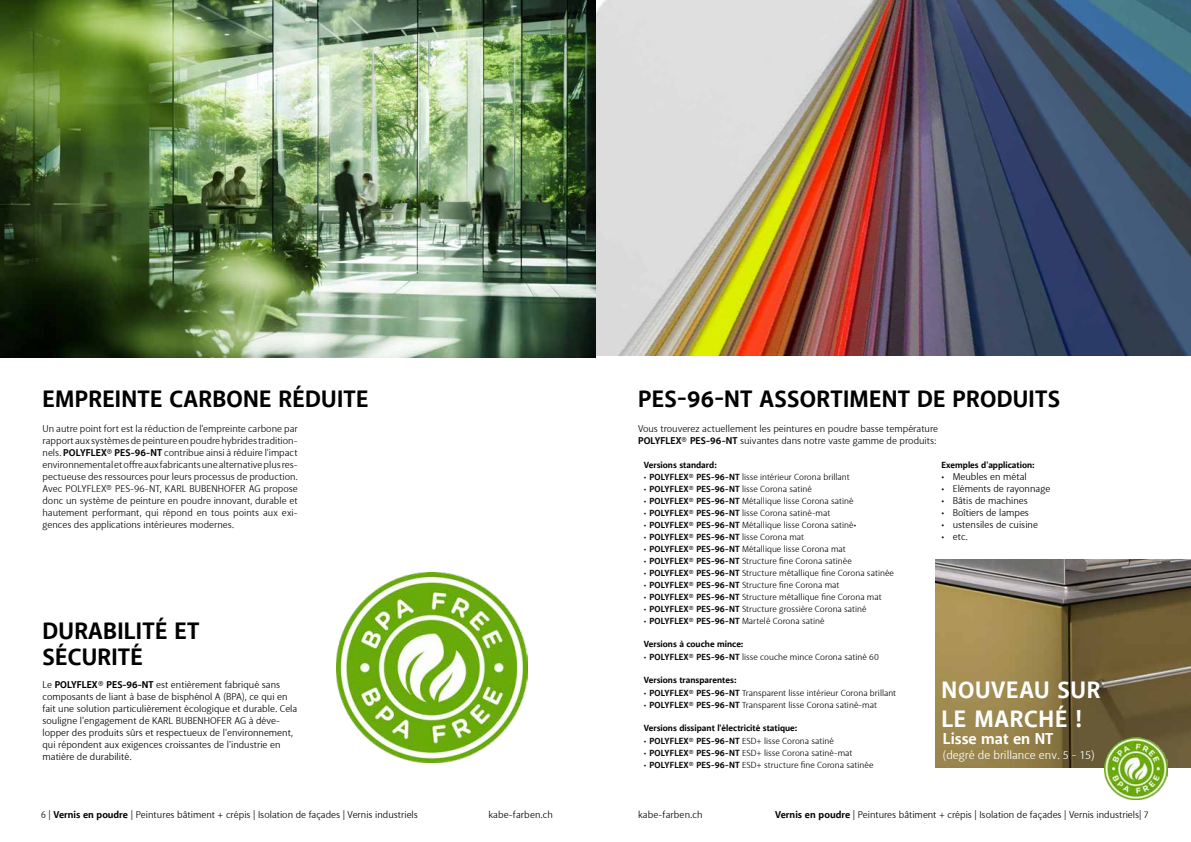
<style>
.page{position:relative;width:1191px;height:842px;background:#fff}
.page>*{position:absolute;margin:0;border:0;box-sizing:border-box;transform-origin:0 0}
.t1{font:700 24px/26px "Akagi Pro";letter-spacing:.01em;color:#000}
.t2{font:700 24px/28.8px "Akagi Pro";letter-spacing:.03em;color:#fff}
.t3{font:700 16px "Akagi Pro";color:#fff}
.t4{font:12px "Akagi Pro";color:#fff}
.t5{font:10px/12px "Akagi Pro";color:#000}
.t6{font:10px/12px "Akagi Pro";color:#090909;text-align:justify}
.t7{font:9px "Akagi Pro";color:#090909}
.t8{font:700 9px "Akagi Pro";color:#000}
.t9{font:700 9px "Akagi Pro";letter-spacing:.01em;color:#090909}
.s1{font-weight:700}
.s2{font-weight:400}
</style>
<div class="page">
<img style="left:595px;top:0;width:596px;height:355px">
<img style="left:935px;top:559px;width:256px;height:209px">
<img style="left:0;top:0;width:595px;height:357px">
<img style="left:337px;top:572px;width:190px;height:190px">
<img style="left:1104px;top:737px;width:63px;height:63px">
<h1 class="t1" style="left:43px;top:386px;width:327px">EMPREINTE CARBONE RÉDUITE</h1>
<h1 class="t1" style="left:638px;top:386px;width:423px">PES-96-NT ASSORTIMENT DE PRODUITS</h1>
<p class="t6" style="left:43px;top:423px;width:257px">Un autre point fort est la réduction de l'empreinte carbone par rapport aux systèmes de peinture en poudre hybrides tradition&shy;nels. <span class="s1">POLYFLEX® PES-96-NT</span> contribue ainsi à réduire l'impact environnemental et offre aux fabricants une alternative plus res&shy;pectueuse des ressources pour leurs processus de production.<br>Avec POLYFLEX® PES-96-NT, KARL BUBENHOFER AG propose donc un système de peinture en poudre innovant, durable et hautement performant, qui répond en tous points aux exi&shy;gences des applications intérieures modernes.</p>
<p class="t6" style="left:638px;top:423px;width:302px">Vous trouverez actuellement les peintures en poudre basse température<br><span class="s1">POLYFLEX® PES-96-NT</span> suivantes dans notre vaste gamme de produits:</p>
<p class="t8" style="left:643px;top:459px;width:74px">Versions standard:</p>
<p class="t7" style="left:643px;top:471px;width:207px">• <span class="s1">POLYFLEX® PES-96-NT</span> lisse intérieur Corona brillant</p>
<p class="t7" style="left:643px;top:483px;width:170px">• <span class="s1">POLYFLEX® PES-96-NT</span> lisse Corona satiné</p>
<p class="t7" style="left:643px;top:495px;width:211px">• <span class="s1">POLYFLEX® PES-96-NT</span> Métallique lisse Corona satiné</p>
<p class="t7" style="left:643px;top:507px;width:188px">• <span class="s1">POLYFLEX® PES-96-NT</span> lisse Corona satiné-mat</p>
<p class="t7" style="left:643px;top:519px;width:214px">• <span class="s1">POLYFLEX® PES-96-NT</span> Métallique lisse Corona satiné•</p>
<p class="t9" style="left:643px;top:531px;width:162px"><span class="s2">•</span> POLYFLEX® PES-96-NT <span class="s2">lisse Corona mat</span></p>
<p class="t7" style="left:643px;top:543px;width:204px">• <span class="s1">POLYFLEX® PES-96-NT</span> Métallique lisse Corona mat</p>
<p class="t7" style="left:643px;top:555px;width:210px">• <span class="s1">POLYFLEX® PES-96-NT</span> Structure fine Corona satinée</p>
<p class="t7" style="left:643px;top:567px;width:252px">• <span class="s1">POLYFLEX® PES-96-NT</span> Structure métallique fine Corona satinée</p>
<p class="t7" style="left:643px;top:579px;width:197px">• <span class="s1">POLYFLEX® PES-96-NT</span> Structure fine Corona mat</p>
<p class="t7" style="left:643px;top:591px;width:239px">• <span class="s1">POLYFLEX® PES-96-NT</span> Structure métallique fine Corona mat</p>
<p class="t7" style="left:643px;top:603px;width:224px">• <span class="s1">POLYFLEX® PES-96-NT</span> Structure grossière Corona satiné</p>
<p class="t7" style="left:643px;top:615px;width:182px">• <span class="s1">POLYFLEX® PES-96-NT</span> Martelé Corona satiné</p>
<p class="t8" style="left:643px;top:638px;width:101px">Versions à couche mince:</p>
<p class="t7" style="left:643px;top:651px;width:237px">• <span class="s1">POLYFLEX® PES-96-NT</span> lisse couche mince Corona satiné 60</p>
<p class="t8" style="left:643px;top:674px;width:94px">Versions transparentes:</p>
<p class="t7" style="left:643px;top:687px;width:254px">• <span class="s1">POLYFLEX® PES-96-NT</span> Transparent lisse intérieur Corona brillant</p>
<p class="t7" style="left:643px;top:699px;width:235px">• <span class="s1">POLYFLEX® PES-96-NT</span> Transparent lisse Corona satiné-mat</p>
<p class="t8" style="left:643px;top:722px;width:155px">Versions dissipant l'électricité statique:</p>
<p class="t7" style="left:643px;top:735px;width:192px">• <span class="s1">POLYFLEX® PES-96-NT</span> ESD+ lisse Corona satiné</p>
<p class="t7" style="left:643px;top:747px;width:210px">• <span class="s1">POLYFLEX® PES-96-NT</span> ESD+ lisse Corona satiné-mat</p>
<p class="t7" style="left:643px;top:759px;width:231px">• <span class="s1">POLYFLEX® PES-96-NT</span> ESD+ structure fine Corona satinée</p>
<p class="t8" style="left:941px;top:459px;width:95px">Exemples d'application:</p>
<p class="t5" style="left:941px;top:470px;width:87px">• Meubles en métal</p>
<p class="t5" style="left:941px;top:482px;width:110px">• Eléments de rayonnage</p>
<p class="t5" style="left:941px;top:494px;width:88px">• Bâtis de machines</p>
<p class="t5" style="left:941px;top:506px;width:89px">• Boîtiers de lampes</p>
<p class="t5" style="left:941px;top:518px;width:98px">• ustensiles de cuisine</p>
<p class="t5" style="left:941px;top:530px;width:28px">• etc.</p>
<h1 class="t1" style="left:43px;top:619px;width:158px">DURABILITÉ ET<br>SÉCURITÉ</h1>
<p class="t5" style="left:43px;top:679px;width:256px">Le <span class="s1">POLYFLEX® PES-96-NT</span> est entièrement fabriqué sans composants de liant à base de bisphénol A (BPA), ce qui en fait une solution particulièrement écologique et durable. Cela souligne l'engagement de KARL BUBENHOFER AG à déve&shy;lopper des produits sûrs et respectueux de l'environnement, qui répondent aux exigences croissantes de l'industrie en matière de durabilité.</p>
<h1 class="t2" style="left:941px;top:676px;width:160px">NOUVEAU SUR<br>LE MARCHÉ !</h1>
<h2 class="t3" style="left:943px;top:729px;width:112px">Lisse mat en NT</h2>
<h3 class="t4" style="left:943px;top:747px;width:153px">(degré de brillance env. 5 - 15)</h3>
<p class="t5" style="left:41px;top:808px;width:378px">6 | <span class="s1">Vernis en poudre</span> | Peintures bâtiment + crépis | Isolation de façades | Vernis industriels</p>
<p class="t5" style="left:488px;top:808px;width:66px">kabe-farben.ch</p>
<p class="t5" style="left:638px;top:808px;width:66px">kabe-farben.ch</p>
<p class="t5" style="left:775px;top:808px;width:375px"><span class="s1">Vernis en poudre</span> | Peintures bâtiment + crépis | Isolation de façades | Vernis industriels| 7</p>
</div>
